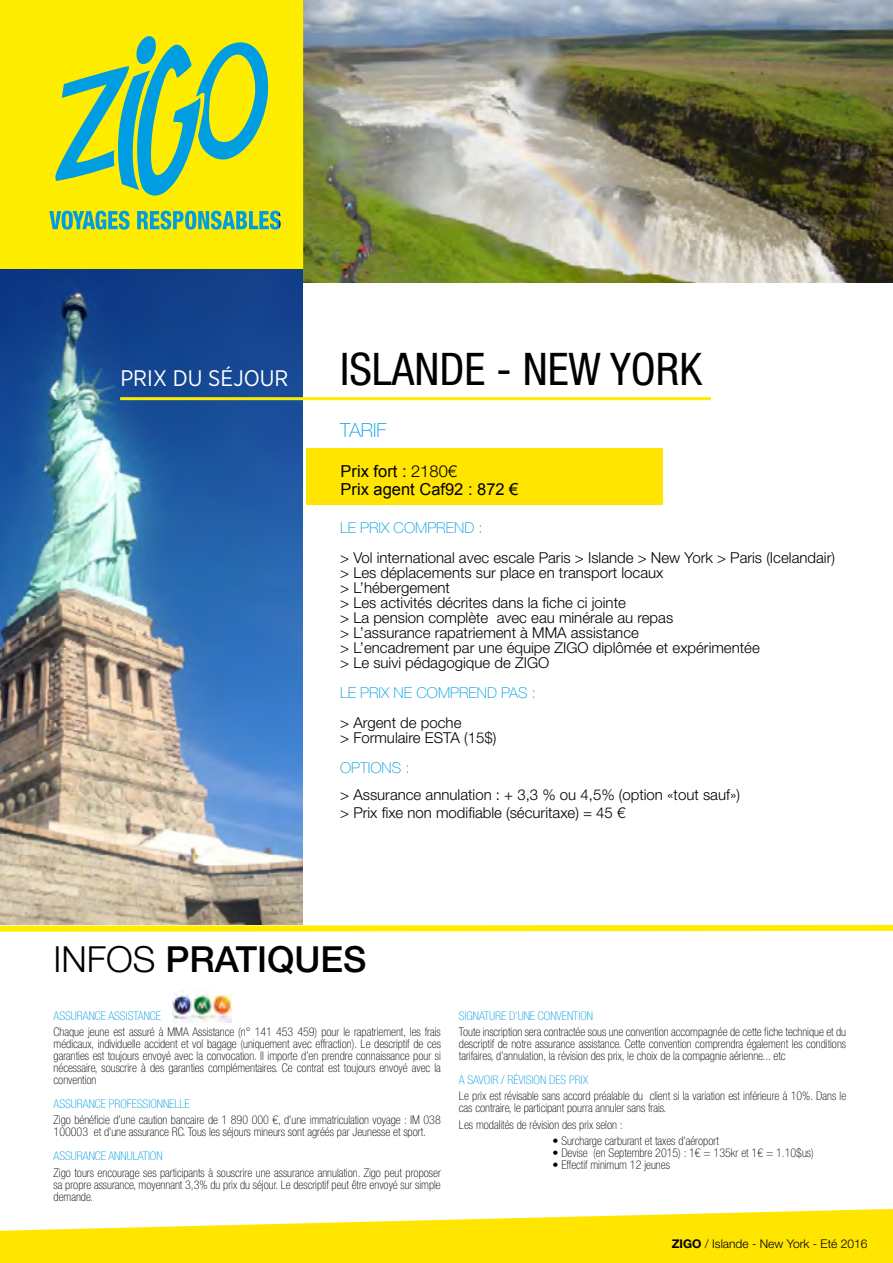
<style>
.page{position:relative;width:893px;height:1263px;background:#fff}
.page>*{position:absolute;margin:0;border:0;box-sizing:border-box;transform-origin:0 0}
.t1{font:condensed 45px "Helvetica Neue LT Std";color:#000}
.t2{font:500 36px "Helvetica Neue LT Std";color:#000}
.t3{font:100 19.5px "Helvetica Neue LT Std";color:#009ee0}
.t4{font:16.5px/18.5px "Arial";color:#000}
.t5{font:300 15px/15px "Helvetica Neue LT Std";color:#000}
.t6{font:100 15px "Helvetica Neue LT Std";color:#009ee0}
.t7{font:100 condensed 12px/12px "Helvetica Neue LT Std";color:#000;text-align:justify}
.t8{font:100 condensed 12px "Helvetica Neue LT Std";color:#009ee0}
.t9{font:300 12px "Helvetica Neue LT Std";color:#000}
.s1{font-family:"Gotham Narrow";font-stretch:normal;font-size:22.5px;color:#fff}
.s2{font-family:"Helvetica Neue LT Std";font-weight:300}
.s3{font-weight:300}
.s4{font-weight:700}
</style>
<div class="page">
<div style="left:306px;top:448px;width:356px;height:57px;background:#ffe500"></div>
<img style="left:302px;top:0;width:591px;height:282px">
<svg style="left:0;top:1209px;width:893px;height:54px;fill:#ffe500"></svg>
<img style="left:0;top:269px;width:302px;height:653px">
<svg style="left:0;top:922px;width:893px;height:10px"></svg>
<hr style="left:120px;top:397px;width:591px;height:3px;background:#ffed00">
<img style="left:173px;top:991px;width:58px;height:32px">
<svg style="left:0;top:0;width:303px;height:269px;background:#d1de28"></svg>
<h1 class="t1" style="left:120px;top:343px;width:583px"><span class="s1">PRIX DU SÉJOUR</span> ISLANDE - NEW YORK</h1>
<h3 class="t3" style="left:340px;top:419px;width:48px">TARIF</h3>
<h3 class="t4" style="left:341px;top:462px;width:179px">Prix fort : <span class="s2">2180€<br></span>Prix agent Caf92 : 872 €</h3>
<p class="t6" style="left:340px;top:519px;width:144px">LE PRIX COMPREND :</p>
<p class="t5" style="left:340px;top:550px;width:496px">&gt; Vol international avec escale Paris &gt; Islande &gt; New York &gt; Paris (Icelandair) &gt; Les déplacements sur place en transport locaux<br>&gt; L’hébergement<br>&gt; Les activités décrites dans la fiche ci jointe<br>&gt; La pension complète avec eau minérale au repas<br>&gt; L’assurance rapatriement à MMA assistance<br>&gt; L’encadrement par une équipe ZIGO diplômée et expérimentée<br>&gt; Le suivi pédagogique de ZIGO</p>
<p class="t6" style="left:340px;top:684px;width:197px">LE PRIX NE COMPREND PAS :</p>
<p class="t5" style="left:340px;top:715px;width:158px">&gt; Argent de poche<br>&gt; Formulaire ESTA (15$)</p>
<p class="t6" style="left:340px;top:759px;width:71px">OPTIONS :</p>
<p class="t5" style="left:340px;top:785px;width:401px;line-height:18px">&gt; Assurance annulation : + 3,3 % ou 4,5% (option «tout sauf») &gt; Prix fixe non modifiable (sécuritaxe) = 45 €</p>
<h2 class="t2" style="left:54px;top:938px;width:314px"><span class="s3">INFOS</span> PRATIQUES</h2>
<p class="t8" style="left:54px;top:1009px;width:109px">ASSURANCE ASSISTANCE</p>
<p class="t7" style="left:54px;top:1026px;width:389px">Chaque jeune est assuré à MMA Assistance (n° 141 453 459) pour le rapatriement, les frais médicaux, individuelle accident et vol bagage (uniquement avec effraction). Le descriptif de ces garanties est toujours envoyé avec la convocation. Il importe d’en prendre connaissance pour si nécessaire, souscrire à des garanties complémentaires. Ce contrat est toujours envoyé avec la convention</p>
<p class="t8" style="left:54px;top:1097px;width:138px">ASSURANCE PROFESSIONNELLE</p>
<p class="t7" style="left:54px;top:1114px;width:389px">Zigo bénéficie d’une caution bancaire de 1 890 000 €, d’une immatriculation voyage : IM 038<br>100003 et d’une assurance RC. Tous les séjours mineurs sont agréés par Jeunesse et sport.</p>
<p class="t8" style="left:54px;top:1149px;width:111px">ASSURANCE ANNULATION</p>
<p class="t7" style="left:54px;top:1166px;width:389px">Zigo tours encourage ses participants à souscrire une assurance annulation. Zigo peut proposer sa propre assurance, moyennant 3,3% du prix du séjour. Le descriptif peut être envoyé sur simple demande.</p>
<p class="t8" style="left:459px;top:1009px;width:136px">SIGNATURE D’UNE CONVENTION</p>
<p class="t7" style="left:459px;top:1026px;width:389px">Toute inscription sera contractée sous une convention accompagnée de cette fiche technique et du descriptif de notre assurance assistance. Cette convention comprendra également les conditions tarifaires, d’annulation, la révision des prix, le choix de la compagnie aérienne... etc</p>
<p class="t8" style="left:459px;top:1073px;width:131px">A SAVOIR / RÉVISION DES PRIX</p>
<p class="t7" style="left:459px;top:1090px;width:389px">Le prix est révisable sans accord préalable du client si la variation est inférieure à 10%. Dans le cas contraire, le participant pourra annuler sans frais.</p>
<p class="t7" style="left:459px;top:1118px;width:165px">Les modalités de révision des prix selon :</p>
<p class="t7" style="left:552px;top:1134px;width:168px">• Surcharge carburant et taxes d’aéroport</p>
<p class="t7" style="left:552px;top:1146px;width:263px">• Devise (en Septembre 2015) : 1€ = 135kr et 1€ = 1.10$us)</p>
<p class="t7" style="left:552px;top:1158px;width:119px">• Effectif minimum 12 jeunes</p>
<p class="t9" style="left:672px;top:1236px;width:197px"><span class="s4">ZIGO</span> / Islande - New York - Eté 2016</p>
</div>
